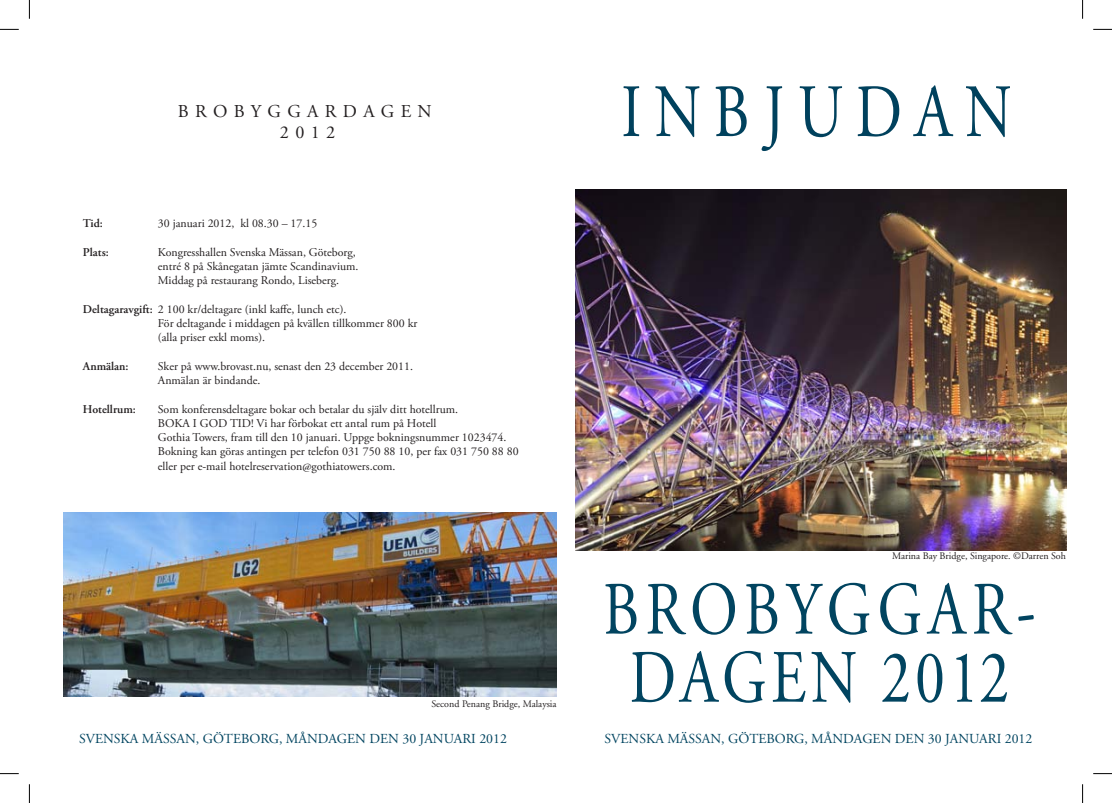
<style>
.page{position:relative;width:1112px;height:803px;background:#fff}
.page>*{position:absolute;margin:0;border:0;box-sizing:border-box;transform-origin:0 0}
.t1{font:75px/68.1px "Adobe Garamond";letter-spacing:.1em;color:#014460;text-align:center;scale:.8 1}
.t2{font:75px "Adobe Garamond";color:#00415d;scale:.8 1}
.t3{font:18.12px/21.6px "Adobe Garamond";color:#231f20;text-align:center}
.t4{font:13.75px "Adobe Garamond";color:#014460}
.t5{font:11.88px/14.2px "Adobe Garamond Pro";color:#231f20}
.t6{font:600 11.88px "Adobe Garamond Pro";color:#231f20}
.t7{font:10px "Adobe Garamond";color:#231f20}
.s1{font-weight:600}
</style>
<div class="page">
<img style="left:575px;top:190px;width:491px;height:360px">
<img style="left:64px;top:513px;width:492px;height:183px">
<svg style="left:0;top:29px;width:19px;height:1px"></svg>
<svg style="left:1093px;top:29px;width:18px;height:1px"></svg>
<svg style="left:0;top:773px;width:19px;height:1px"></svg>
<svg style="left:1093px;top:773px;width:18px;height:1px"></svg>
<svg style="left:29px;top:0;width:1px;height:19px"></svg>
<svg style="left:29px;top:784px;width:1px;height:19px"></svg>
<svg style="left:1082px;top:0;width:1px;height:19px"></svg>
<svg style="left:1082px;top:784px;width:1px;height:19px"></svg>
<h2 class="t3" style="left:178px;top:101px;width:255px">B R O B Y G G A R D A G E N<br>2 0 1 2</h2>
<p class="t6" style="left:83px;top:217px;width:21px">Tid:</p>
<p class="t5" style="left:158px;top:217px;width:161px">30 januari 2012, kl 08.30 – 17.15</p>
<p class="t6" style="left:83px;top:245px;width:27px">Plats:</p>
<p class="t5" style="left:158px;top:245px;width:202px">Kongresshallen Svenska Mässan, Göteborg, entré 8 på Skånegatan jämte Scandinavium.<br>Middag på restaurang Rondo, Liseberg.</p>
<p class="t5" style="left:158px;top:302px;width:261px;text-indent:-75px"><span class="s1">Deltagaravgift:</span> 2 100 kr/deltagare (inkl kaffe, lunch etc).<br>För deltagande i middagen på kvällen tillkommer 800 kr (alla priser exkl moms).</p>
<p class="t6" style="left:83px;top:359px;width:47px">Anmälan:</p>
<p class="t5" style="left:158px;top:359px;width:256px">Sker på www.brovast.nu, senast den 23 december 2011.<br>Anmälan är bindande.</p>
<p class="t6" style="left:83px;top:402px;width:55px">Hotellrum:</p>
<p class="t5" style="left:158px;top:402px;width:362px">Som konferensdeltagare bokar och betalar du själv ditt hotellrum.<br>BOKA I GOD TID! Vi har förbokat ett antal rum på Hotell<br>Gothia Towers, fram till den 10 januari. Uppge bokningsnummer 1023474.<br>Bokning kan göras antingen per telefon 031 750 88 10, per fax 031 750 88 80 eller per e-mail hotelreservation@gothiatowers.com.</p>
<p class="t7" style="left:431px;top:698px;width:126px">Second Penang Bridge, Malaysia</p>
<p class="t4" style="left:79px;top:731px;width:429px">SVENSKA MÄSSAN, GÖTEBORG, MÅNDAGEN DEN 30 JANUARI 2012</p>
<h1 class="t2" style="left:621px;top:72px;width:489px">I NB J U D A N</h1>
<p class="t7" style="left:891px;top:551px;width:175px">Marina Bay Bridge, Singapore. ©Darren Soh</p>
<h1 class="t1" style="left:602px;top:578px;width:542px">BROBYGGAR-<br>DAGEN 2012</h1>
<p class="t4" style="left:604px;top:731px;width:429px">SVENSKA MÄSSAN, GÖTEBORG, MÅNDAGEN DEN 30 JANUARI 2012</p>
</div>
